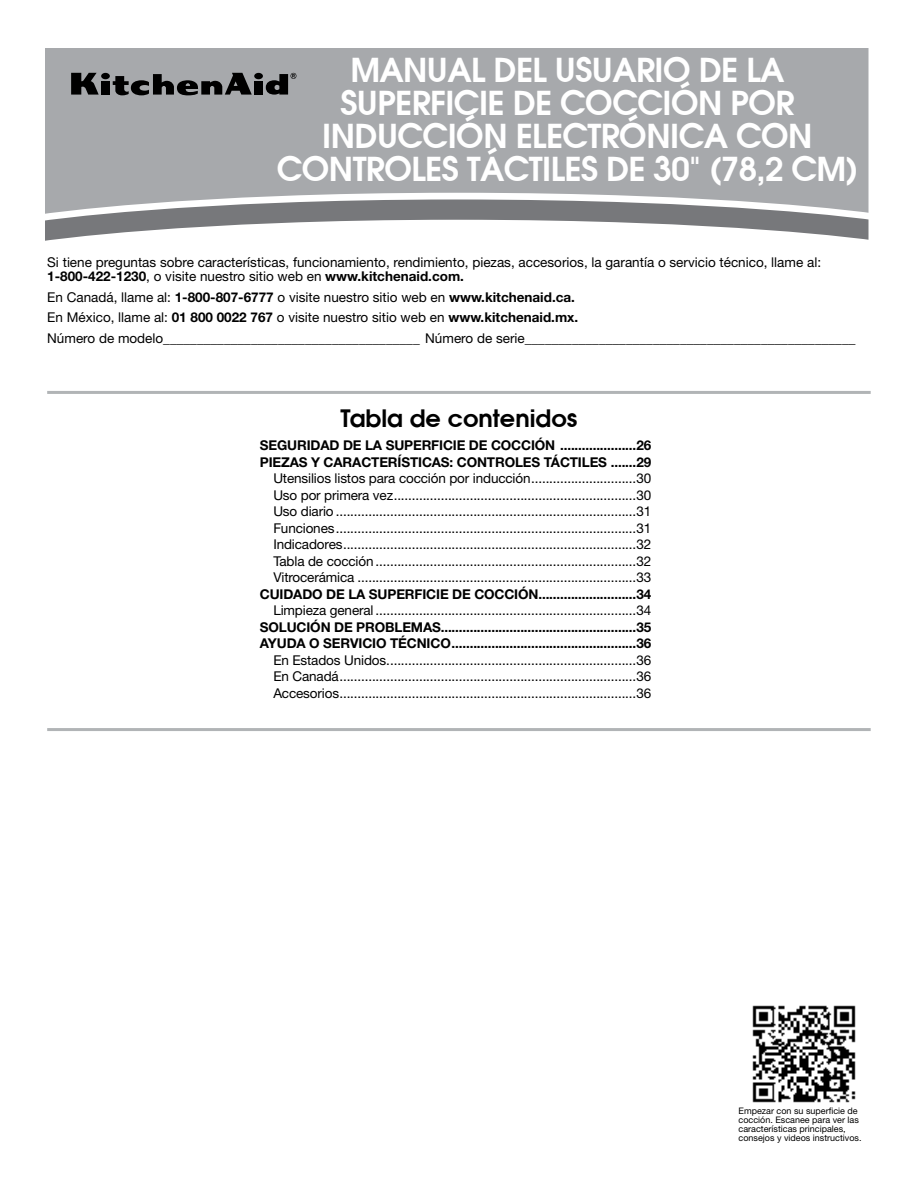
<style>
.page{position:relative;width:918px;height:1188px;background:#fff}
.page>*{position:absolute;margin:0;border:0;box-sizing:border-box;transform-origin:0 0}
.t1{font:600 33px/33px "Avant Garde";letter-spacing:-.02em;color:#fff;text-align:center}
.t2{font:600 24px "Avant Garde";color:#000}
.t3{font:13.5px/16.5px "Helvetica Neue LT Std";color:#000}
.t4{font:700 13.5px/16.5px "Helvetica Neue LT Std";letter-spacing:-.01em;color:#000}
.t5{font:9px/9px "Helvetica Neue LT Std";color:#000}
.s1{font-weight:700}
</style>
<div class="page">
<div style="left:45px;top:48px;width:823px;height:152px;background:#a7a9ac"></div>
<svg style="left:45px;top:200px;width:823px;height:41px"></svg>
<div style="left:101px;top:81px;width:9px;height:14px;background:#000"></div>
<div style="left:101px;top:73px;width:9px;height:6px;background:#000;border-radius:50%"></div>
<div style="left:254px;top:81px;width:9px;height:14px;background:#000"></div>
<div style="left:254px;top:73px;width:9px;height:6px;background:#000;border-radius:50%"></div>
<svg style="left:71px;top:73px;width:28px;height:22px"></svg>
<svg style="left:113px;top:73px;width:139px;height:22px;background:#555658"></svg>
<svg style="left:266px;top:73px;width:30px;height:22px"></svg>
<hr style="left:47px;top:391px;width:824px;height:3px;background:#b1b4b6">
<hr style="left:47px;top:728px;width:824px;height:3px;background:#b1b4b6">
<img style="left:752px;top:1005px;width:104px;height:98px">
<h1 class="t1" style="left:277px;top:53px;width:583px">MANUAL DEL USUARIO DE LA<br>SUPERFICIE DE COCCIÓN POR<br>INDUCCIÓN ELECTRÓNICA CON<br>CONTROLES TÁCTILES DE 30" (78,2 CM)</h1>
<p class="t3" style="left:47px;top:255px;width:775px;line-height:14px">Si tiene preguntas sobre características, funcionamiento, rendimiento, piezas, accesorios, la garantía o servicio técnico, llame al:<br><span class="s1">1-800-422-1230</span>, o visite nuestro sitio web en <span class="s1">www.kitchenaid.com.</span></p>
<p class="t3" style="left:47px;top:287px;width:810px;line-height:20.7px">En Canadá, llame al: <span class="s1">1-800-807-6777</span> o visite nuestro sitio web en <span class="s1">www.kitchenaid.ca.<br></span>En México, llame al: <span class="s1">01 800 0022 767</span> o visite nuestro sitio web en <span class="s1">www.kitchenaid.mx.<br></span>Número de modelo______________________________________ Número de serie_________________________________________________</p>
<h2 class="t2" style="left:341px;top:403px;width:238px">Tabla de contenidos</h2>
<p class="t4" style="left:260px;top:437px;width:393px">SEGURIDAD DE LA SUPERFICIE DE COCCIÓN .....................26<br>PIEZAS Y CARACTERÍSTICAS: CONTROLES TÁCTILES .......29</p>
<p class="t3" style="left:273px;top:470px;width:379px;text-align:justify">Utensilios listos para cocción por inducción.............................30<br>Uso por primera vez...................................................................30<br>Uso diario ...................................................................................31<br>Funciones...................................................................................31<br>Indicadores.................................................................................32<br>Tabla de cocción ........................................................................32<br>Vitrocerámica .............................................................................33</p>
<p class="t4" style="left:260px;top:586px;width:393px">CUIDADO DE LA SUPERFICIE DE COCCIÓN...........................34</p>
<p class="t3" style="left:273px;top:602px;width:379px">Limpieza general ........................................................................34</p>
<p class="t4" style="left:260px;top:619px;width:393px">SOLUCIÓN DE PROBLEMAS......................................................35<br>AYUDA O SERVICIO TÉCNICO...................................................36</p>
<p class="t3" style="left:273px;top:652px;width:379px;text-align:justify">En Estados Unidos.....................................................................36<br>En Canadá..................................................................................36<br>Accesorios..................................................................................36</p>
<p class="t5" style="left:739px;top:1106px;width:125px">Empezar con su superficie de cocción. Escanee para ver las características principales, consejos y videos instructivos.</p>
</div>
